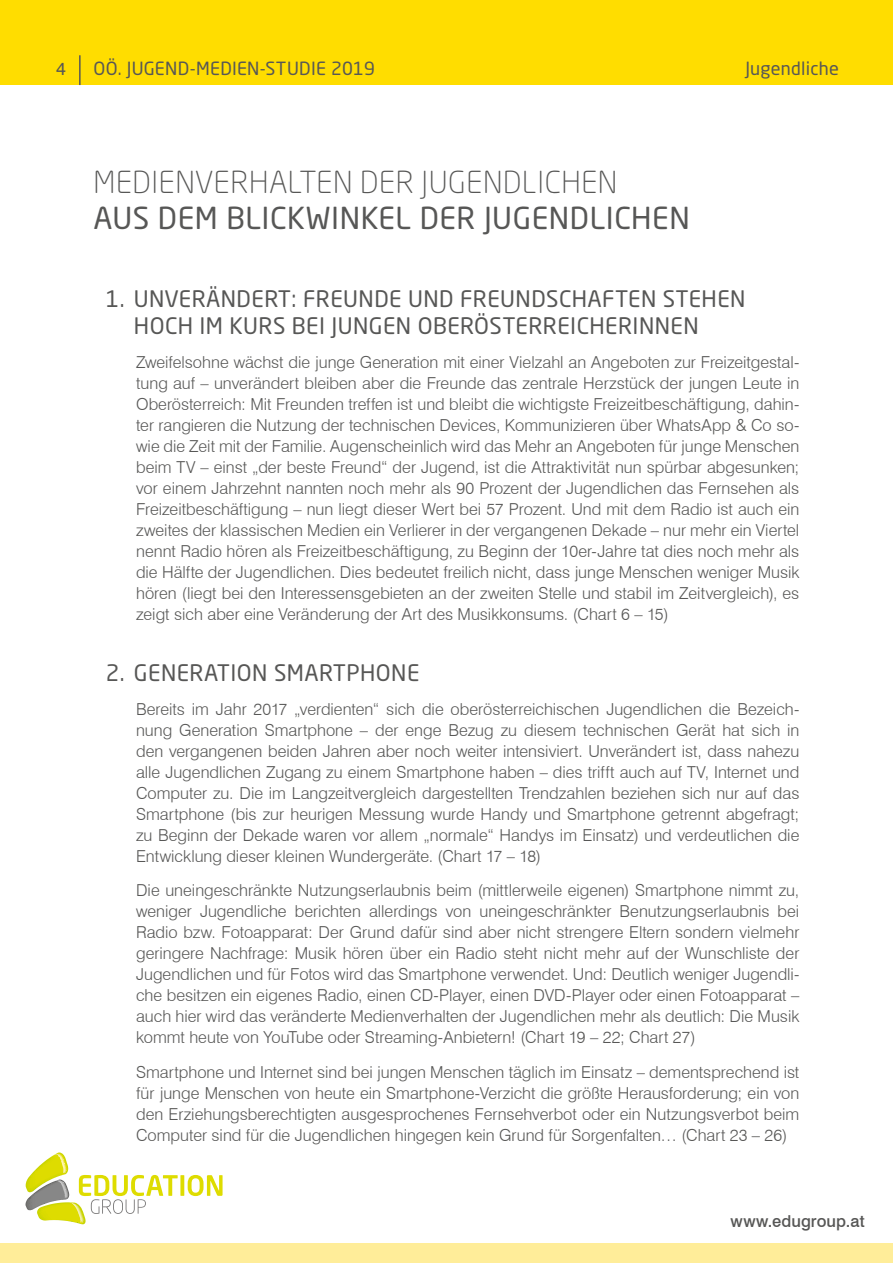
<style>
.page{position:relative;width:893px;height:1263px;background:#fff}
.page>*{position:absolute;margin:0;border:0;box-sizing:border-box;transform-origin:0 0}
.t1{font:30px "Neo Sans W1 G";letter-spacing:.02em;color:#575756}
.t2{font:300 30px "Neo Sans W1 G";letter-spacing:.02em;color:#575756}
.t3{font:22.5px/27px "Neo Sans W1 G";letter-spacing:.02em;color:#575756}
.t4{font:18px "Neo Sans W1 G";letter-spacing:.015em;color:#575756}
.t5{font:18px "Swiss 721 BT";color:#575756}
.t6{font:300 16.5px/21px "Swiss 721 BT";color:#575756;text-align:justify}
.t7{font:500 16.5px "Swiss 721 BT";color:#575756}
</style>
<div class="page">
<div style="left:0;top:0;width:893px;height:85px;background:#fd0"></div>
<div style="left:0;top:1243px;width:893px;height:20px;background:#ffed99"></div>
<hr style="left:79px;top:55px;width:2px;height:30px;background:#575756">
<svg style="left:180px;top:1175px;width:4px;height:21px"></svg>
<svg style="left:188px;top:1175px;width:35px;height:21px"></svg>
<svg style="left:26px;top:1152px;width:152px;height:72px"></svg>
<p class="t5" style="left:56px;top:57px;width:11px">4</p>
<p class="t4" style="left:94px;top:57px;width:283px">OÖ. JUGEND-MEDIEN-STUDIE 2019</p>
<h1 class="t2" style="left:94px;top:164px;width:525px">MEDIENVERHALTEN DER JUGENDLICHEN</h1>
<h1 class="t1" style="left:94px;top:200px;width:598px">AUS DEM BLICKWINKEL DER JUGENDLICHEN</h1>
<p class="t4" style="left:745px;top:58px;width:95px">Jugendliche</p>
<h2 class="t3" style="left:134px;top:285px;width:613px;text-indent:-28px">1. UNVERÄNDERT: FREUNDE UND FREUNDSCHAFTEN STEHEN<br>HOCH IM KURS BEI JUNGEN OBERÖSTERREICHERINNEN</h2>
<p class="t6" style="left:136px;top:351px;width:665px">Zweifelsohne wächst die junge Generation mit einer Vielzahl an Angeboten zur Freizeitgestal&shy;tung auf – unverändert bleiben aber die Freunde das zentrale Herzstück der jungen Leute in Oberösterreich: Mit Freunden treffen ist und bleibt die wichtigste Freizeitbeschäftigung, dahin&shy;ter rangieren die Nutzung der technischen Devices, Kommunizieren über WhatsApp &amp; Co so&shy;wie die Zeit mit der Familie. Augenscheinlich wird das Mehr an Angeboten für junge Menschen beim TV – einst „der beste Freund“ der Jugend, ist die Attraktivität nun spürbar abgesunken; vor einem Jahrzehnt nannten noch mehr als 90 Prozent der Jugendlichen das Fernsehen als Freizeitbeschäftigung – nun liegt dieser Wert bei 57 Prozent. Und mit dem Radio ist auch ein zweites der klassischen Medien ein Verlierer in der vergangenen Dekade – nur mehr ein Viertel nennt Radio hören als Freizeitbeschäftigung, zu Beginn der 10er-Jahre tat dies noch mehr als die Hälfte der Jugendlichen. Dies bedeutet freilich nicht, dass junge Menschen weniger Musik hören (liegt bei den Interessensgebieten an der zweiten Stelle und stabil im Zeitvergleich), es zeigt sich aber eine Veränderung der Art des Musikkonsums. (Chart 6 – 15)</p>
<h2 class="t3" style="left:106px;top:659px;width:315px">2. GENERATION SMARTPHONE</h2>
<p class="t6" style="left:136px;top:698px;width:665px">Bereits im Jahr 2017 „verdienten“ sich die oberösterreichischen Jugendlichen die Bezeich&shy;nung Generation Smartphone – der enge Bezug zu diesem technischen Gerät hat sich in den vergangenen beiden Jahren aber noch weiter intensiviert. Unverändert ist, dass nahezu alle Jugendlichen Zugang zu einem Smartphone haben – dies trifft auch auf TV, Internet und Computer zu. Die im Langzeitvergleich dargestellten Trendzahlen beziehen sich nur auf das Smartphone (bis zur heurigen Messung wurde Handy und Smartphone getrennt abgefragt; zu Beginn der Dekade waren vor allem „normale“ Handys im Einsatz) und verdeutlichen die Entwicklung dieser kleinen Wundergeräte. (Chart 17 – 18)</p>
<p class="t6" style="left:136px;top:880px;width:665px">Die uneingeschränkte Nutzungserlaubnis beim (mittlerweile eigenen) Smartphone nimmt zu, weniger Jugendliche berichten allerdings von uneingeschränkter Benutzungserlaubnis bei Radio bzw. Fotoapparat: Der Grund dafür sind aber nicht strengere Eltern sondern vielmehr geringere Nachfrage: Musik hören über ein Radio steht nicht mehr auf der Wunschliste der Jugendlichen und für Fotos wird das Smartphone verwendet. Und: Deutlich weniger Jugendli&shy;che besitzen ein eigenes Radio, einen CD-Player, einen DVD-Player oder einen Fotoapparat – auch hier wird das veränderte Medienverhalten der Jugendlichen mehr als deutlich: Die Musik kommt heute von YouTube oder Streaming-Anbietern! (Chart 19 – 22; Chart 27)</p>
<p class="t6" style="left:136px;top:1061px;width:665px">Smartphone und Internet sind bei jungen Menschen täglich im Einsatz – dementsprechend ist für junge Menschen von heute ein Smartphone-Verzicht die größte Herausforderung; ein von den Erziehungsberechtigten ausgesprochenes Fernsehverbot oder ein Nutzungsverbot beim Computer sind für die Jugendlichen hingegen kein Grund für Sorgenfalten… (Chart 23 – 26)</p>
<p class="t7" style="left:730px;top:1211px;width:136px">www.edugroup.at</p>
</div>
